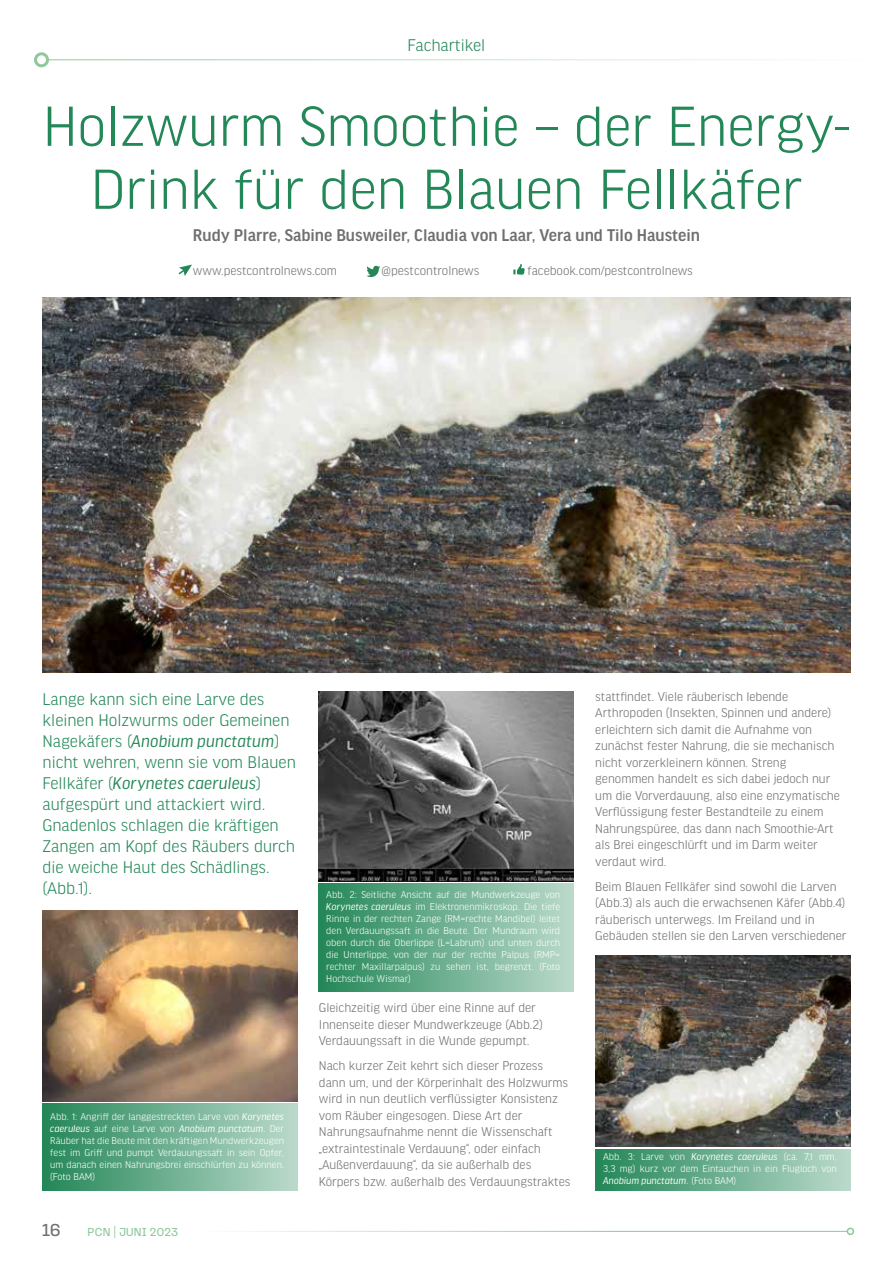
<style>
.page{position:relative;width:893px;height:1263px;background:#fff}
.page>*{position:absolute;margin:0;border:0;box-sizing:border-box;transform-origin:0 0}
.t1{font:300 60px/63px "Good Headline Pro";color:#248758;text-align:center}
.t2{font:300 18px/21px "Good Headline Pro";color:#248758}
.t3{font:500 18px "Good Headline Pro";color:#706f6f}
.t4{font:18px "Loos Normal";color:#706f6f}
.t5{font:300 13.5px/16.5px "Good Headline Pro";color:#706f6f}
.t6{font:12px "Loos Normal";letter-spacing:.02em;color:#8ec89a}
.t7{font:300 10.5px/12px "Good Headline Pro";color:#fff;text-align:justify}
.s1{font-weight:400;font-style:italic}
.s2{font-weight:300}
</style>
<div class="page">
<img style="left:43px;top:298px;width:807px;height:375px">
<img style="left:43px;top:910px;width:255px;height:191px">
<div style="left:43px;top:1103px;width:255px;height:88px;background:linear-gradient(to right,#248757,#bcdacc)"></div>
<img style="left:319px;top:691px;width:255px;height:190px">
<div style="left:319px;top:883px;width:255px;height:109px;background:linear-gradient(to right,#248757,#bcdacc)"></div>
<img style="left:595px;top:955px;width:255px;height:191px">
<div style="left:595px;top:1149px;width:255px;height:42px;background:linear-gradient(to right,#238657,#bbdacb)"></div>
<svg style="left:179px;top:265px;width:13px;height:11px"></svg>
<svg style="left:366px;top:266px;width:14px;height:11px"></svg>
<svg style="left:513px;top:264px;width:12px;height:11px"></svg>
<hr style="left:48px;top:60px;width:843px;height:1px;background:#8ec89a">
<div style="left:34px;top:52px;width:15px;height:15px;border:3px solid #8ec89a;border-radius:50%"></div>
<hr style="left:195px;top:1231px;width:652px;height:1px;background:#8ec89a">
<div style="left:847px;top:1227px;width:7px;height:8px;border:2px solid #8ec89a;border-radius:50%"></div>
<h2 class="t2" style="left:408px;top:35px;width:79px">Fachartikel</h2>
<h1 class="t1" style="left:43px;top:95px;width:809px">Holzwurm Smoothie – der Energy-<br>Drink für den Blauen Fellkäfer</h1>
<h2 class="t3" style="left:193px;top:227px;width:509px">Rudy Plarre, Sabine Busweiler, Claudia von Laar, Vera und Tilo Haustein</h2>
<p class="t5" style="left:193px;top:262px;width:146px">www.pestcontrolnews.com</p>
<p class="t5" style="left:382px;top:262px;width:99px">@pestcontrolnews</p>
<p class="t5" style="left:527px;top:262px;width:167px">facebook.com/pestcontrolnews</p>
<p class="t2" style="left:43px;top:688px;width:255px">Lange kann sich eine Larve des kleinen Holzwurms oder Gemeinen<br>Nagekäfers (<span class="s1">Anobium punctatum</span>) nicht wehren, wenn sie vom Blauen<br>Fellkäfer (<span class="s1">Korynetes caeruleus</span>) aufgespürt und attackiert wird.<br>Gnadenlos schlagen die kräftigen<br>Zangen am Kopf des Räubers durch die weiche Haut des Schädlings. (Abb.1).</p>
<p class="t7" style="left:50px;top:1111px;width:235px">Abb. 1: Angriff der langgestreckten Larve von <span class="s1">Korynetes caeruleus</span> auf eine Larve von <span class="s1">Anobium punctatum</span>. Der Räuber hat die Beute mit den kräftigen Mundwerkzeugen fest im Griff und pumpt Verdauungssaft in sein Opfer, um danach einen Nahrungsbrei einschlürfen zu können. (Foto BAM)</p>
<h2 class="t4" style="left:42px;top:1218px;width:21px">16</h2>
<p class="t6" style="left:88px;top:1224px;width:92px">PCN <span class="s2">|</span> JUNI 2023</p>
<p class="t7" style="left:326px;top:889px;width:235px">Abb. 2: Seitliche Ansicht auf die Mundwerkzeuge von <span class="s1">Korynetes caeruleus</span> im Elektronenmikroskop. Die tiefe Rinne in der rechten Zange (RM=rechte Mandibel) leitet den Verdauungssaft in die Beute. Der Mundraum wird oben durch die Oberlippe (L=Labrum) und unten durch die Unterlippe, von der nur der rechte Palpus (RMP= rechter Maxillarpalpus) zu sehen ist, begrenzt. (Foto Hochschule Wismar)</p>
<p class="t5" style="left:319px;top:999px;width:225px">Gleichzeitig wird über eine Rinne auf der<br>Innenseite dieser Mundwerkzeuge (Abb.2)<br>Verdauungssaft in die Wunde gepumpt.</p>
<p class="t5" style="left:319px;top:1057px;width:253px">Nach kurzer Zeit kehrt sich dieser Prozess dann um, und der Körperinhalt des Holzwurms wird in nun deutlich verflüssigter Konsistenz vom Räuber eingesogen. Diese Art der Nahrungsaufnahme nennt die Wissenschaft „extraintestinale Verdauung“, oder einfach „Außenverdauung“, da sie außerhalb des Körpers bzw. außerhalb des Verdauungstraktes</p>
<p class="t5" style="left:595px;top:688px;width:246px">stattfindet. Viele räuberisch lebende Arthropoden (Insekten, Spinnen und andere) erleichtern sich damit die Aufnahme von zunächst fester Nahrung, die sie mechanisch nicht vorzerkleinern können. Streng genommen handelt es sich dabei jedoch nur um die Vorverdauung, also eine enzymatische Verflüssigung fester Bestandteile zu einem Nahrungspüree, das dann nach Smoothie-Art als Brei eingeschlürft und im Darm weiter verdaut wird.</p>
<p class="t5" style="left:595px;top:878px;width:253px">Beim Blauen Fellkäfer sind sowohl die Larven (Abb.3) als auch die erwachsenen Käfer (Abb.4) räuberisch unterwegs. Im Freiland und in Gebäuden stellen sie den Larven verschiedener</p>
<p class="t7" style="left:603px;top:1151px;width:235px">Abb. 3: Larve von <span class="s1">Korynetes caeruleus</span> (ca. 7,1 mm, 3,3 mg) kurz vor dem Eintauchen in ein Flugloch von <span class="s1">Anobium punctatum</span>. (Foto BAM)</p>
</div>
